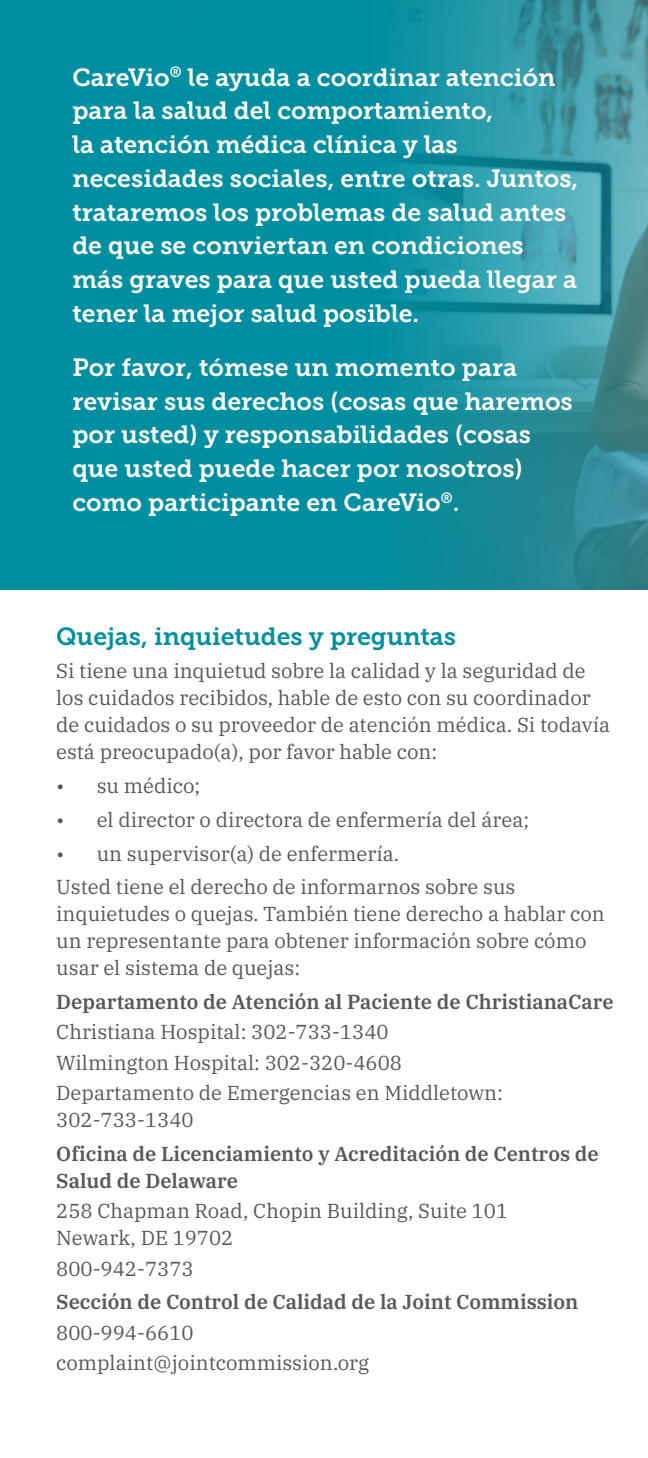
<style>
.page{position:relative;width:648px;height:1458px;background:#fff}
.page>*{position:absolute;margin:0;border:0;box-sizing:border-box;transform-origin:0 0}
.t1{font:24.75px/33.8px "Museo Slab 700";color:#fff}
.t2{font:24.75px "Museo Slab 700";color:#008fa1}
.t3{font:20.25px/27px "IBM Plex Serif";color:#57585a}
.t4{font:600 20.25px/27px "IBM Plex Serif";color:#57585a}
</style>
<div class="page">
<div style="left:0;top:0;width:648px;height:590px;background:#008fa1"></div>
<img style="left:396px;top:0;width:252px;height:590px">
<p class="t1" style="left:72px;top:60px;width:507px">CareVio<sup>®</sup> le ayuda a coordinar atención para la salud del comportamiento,<br>la atención médica clínica y las necesidades sociales, entre otras. Juntos, trataremos los problemas de salud antes de que se conviertan en condiciones más graves para que usted pueda llegar a tener la mejor salud posible.</p>
<p class="t1" style="left:72px;top:351px;width:502px">Por favor, tómese un momento para revisar sus derechos (cosas que haremos por usted) y responsabilidades (cosas que usted puede hacer por nosotros) como participante en CareVio<sup>®</sup>.</p>
<p class="t2" style="left:56px;top:622px;width:401px">Quejas, inquietudes y preguntas</p>
<p class="t3" style="left:56px;top:656px;width:555px">Si tiene una inquietud sobre la calidad y la seguridad de los cuidados recibidos, hable de esto con su coordinador de cuidados o su proveedor de atención médica. Si todavía está preocupado(a), por favor hable con:</p>
<p class="t3" style="left:56px;top:771px;width:146px">• su médico;</p>
<p class="t3" style="left:56px;top:804px;width:475px">• el director o directora de enfermería del área;</p>
<p class="t3" style="left:56px;top:838px;width:344px">• un supervisor(a) de enfermería.</p>
<p class="t3" style="left:56px;top:872px;width:550px">Usted tiene el derecho de informarnos sobre sus inquietudes o quejas. También tiene derecho a hablar con un representante para obtener información sobre cómo usar el sistema de quejas:</p>
<p class="t4" style="left:56px;top:987px;width:559px">Departamento de Atención al Paciente de ChristianaCare</p>
<p class="t3" style="left:56px;top:1017px;width:334px">Christiana Hospital: 302-733-1340</p>
<p class="t3" style="left:56px;top:1047px;width:347px">Wilmington Hospital: 302-320-4608</p>
<p class="t3" style="left:56px;top:1078px;width:448px">Departamento de Emergencias en Middletown:<br>302-733-1340</p>
<p class="t4" style="left:56px;top:1139px;width:544px">Oficina de Licenciamiento y Acreditación de Centros de<br>Salud de Delaware</p>
<p class="t3" style="left:56px;top:1196px;width:453px">258 Chapman Road, Chopin Building, Suite 101<br>Newark, DE 19702</p>
<p class="t3" style="left:56px;top:1253px;width:139px">800-942-7373</p>
<p class="t4" style="left:56px;top:1287px;width:524px">Sección de Control de Calidad de la Joint Commission</p>
<p class="t3" style="left:56px;top:1317px;width:139px">800-994-6610</p>
<p class="t3" style="left:56px;top:1348px;width:315px">complaint@jointcommission.org</p>
</div>
